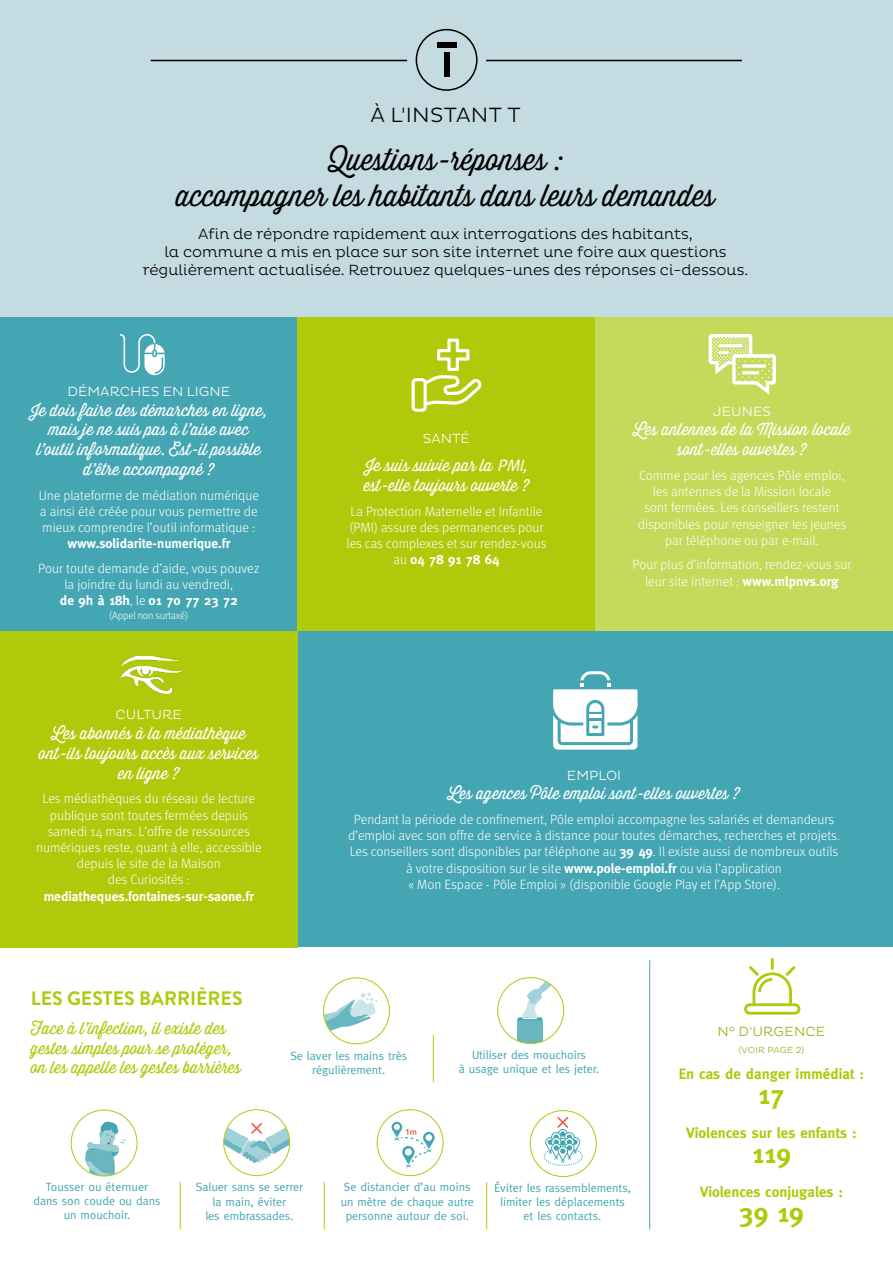
<style>
.page{position:relative;width:893px;height:1263px;background:#fff}
.page>*{position:absolute;margin:0;border:0;box-sizing:border-box;transform-origin:0 0}
.t1{font:300 30px/36px "Thirsty Script";letter-spacing:-.01em;color:#000;text-align:center}
.t2{font:700 27px "Meta";color:#afca0b}
.t3{font:300 21px "Pluto";letter-spacing:.015em;color:#000}
.t4{font:700 19.5px "Brandon Grotesque";color:#afca0b}
.t5{font:16.5px/19.8px "Thirsty Rough Lt";color:#fff;text-align:center}
.t6{font:16.5px/19.8px "Thirsty Rough Lt";color:#afca0b}
.t7{font:300 15px/18px "Pluto";color:#000;text-align:center}
.t8{font:700 15px "Meta";color:#afca0b}
.t9{font:300 13.5px/16.2px "Meta";color:#fff;text-align:center}
.t10{font:700 13.5px "Meta";color:#fff}
.t11{font:300 13.5px "Pluto";color:#fff}
.t12{font:300 13.5px "Pluto";letter-spacing:.015em;color:#95ad0d}
.t13{font:12px/14.4px "Meta";color:#45a6b3;text-align:center}
.t14{font:300 10.5px "Meta";letter-spacing:-.02em;color:#fff}
.t15{font:300 9px "Pluto";letter-spacing:.01em;color:#95ad0d}
.s1{font-weight:700}
.s2{font-family:"Meta";font-style:italic}
</style>
<div class="page">
<div style="left:595px;top:317px;width:298px;height:314px;background:#c6d95b"></div>
<div style="left:0;top:317px;width:298px;height:314px;background:#45a6b3"></div>
<div style="left:298px;top:317px;width:297px;height:314px;background:#afca0b"></div>
<div style="left:298px;top:631px;width:595px;height:316px;background:#45a6b3"></div>
<div style="left:0;top:631px;width:298px;height:316px;background:#afca0b"></div>
<div style="left:0;top:0;width:893px;height:317px;background:#c3dbe1"></div>
<svg style="left:744px;top:958px;width:56px;height:56px"></svg>
<hr style="left:151px;top:60px;width:256px;height:1px;background:#000">
<hr style="left:486px;top:60px;width:256px;height:1px;background:#000">
<div style="left:444px;top:53px;width:5px;height:24px;background:#000"></div>
<div style="left:437px;top:42px;width:20px;height:6px;background:#000"></div>
<div style="left:416px;top:29px;width:62px;height:62px;border:2px solid #000;border-radius:50%"></div>
<svg style="left:120px;top:334px;width:45px;height:41px"></svg>
<svg style="left:411px;top:339px;width:71px;height:73px"></svg>
<svg style="left:709px;top:334px;width:67px;height:61px"></svg>
<img style="left:120px;top:655px;width:63px;height:40px">
<svg style="left:553px;top:671px;width:84px;height:79px"></svg>
<hr style="left:649px;top:960px;width:1px;height:269px;background:#45a6b3">
<svg style="left:323px;top:993px;width:55px;height:39px"></svg>
<div style="left:323px;top:978px;width:67px;height:66px;border:1px solid #afca0b;border-radius:50%"></div>
<svg style="left:85px;top:1121px;width:41px;height:55px"></svg>
<div style="left:71px;top:1110px;width:66px;height:66px;border:1px solid #afca0b;border-radius:50%"></div>
<svg style="left:224px;top:1123px;width:66px;height:40px"></svg>
<svg style="left:392px;top:1122px;width:43px;height:45px"></svg>
<div style="left:377px;top:1109px;width:66px;height:67px;border:1px solid #afca0b;border-radius:50%"></div>
<div style="left:544px;top:1147px;width:39px;height:18px;border:1px dashed #45a6b3;border-radius:50%"></div>
<svg style="left:545px;top:1117px;width:35px;height:46px"></svg>
<div style="left:530px;top:1110px;width:66px;height:67px;border:1px solid #afca0b;border-radius:50%"></div>
<div style="left:517px;top:1020px;width:26px;height:23px;background:#68b7c0"></div>
<svg style="left:517px;top:978px;width:45px;height:42px"></svg>
<div style="left:497px;top:977px;width:67px;height:67px;border:1px solid #afca0b;border-radius:50%"></div>
<hr style="left:180px;top:1182px;width:1px;height:47px;background:#afca0b">
<hr style="left:324px;top:1182px;width:1px;height:47px;background:#afca0b">
<hr style="left:486px;top:1182px;width:1px;height:47px;background:#afca0b">
<hr style="left:433px;top:1035px;width:1px;height:47px;background:#afca0b">
<h3 class="t3" style="left:370px;top:103px;width:152px">À L'INSTANT T</h3>
<h1 class="t1" style="left:176px;top:141px;width:540px">Questions-réponses :<br>accompagner les habitants dans leurs demandes</h1>
<p class="t7" style="left:143px;top:225px;width:607px">Afin de répondre rapidement aux interrogations des habitants,<br>la commune a mis en place sur son site internet une foire aux questions régulièrement actualisée. Retrouvez quelques-unes des réponses ci-dessous.</p>
<p class="t11" style="left:67px;top:384px;width:164px">DÉMARCHES EN LIGNE</p>
<p class="t5" style="left:31px;top:400px;width:237px">Je dois faire des démarches en ligne, mais je ne suis pas à l’aise avec l’outil informatique. Est-il possible d’être accompagné ?</p>
<p class="t9" style="left:39px;top:487px;width:222px;text-align:justify">Une plateforme de médiation numérique a ainsi été créée pour vous permettre de mieux comprendre l’outil informatique :</p>
<p class="t10" style="left:67px;top:536px;width:164px">www.solidarite-numerique.fr</p>
<p class="t9" style="left:38px;top:560px;width:223px">Pour toute demande d’aide, vous pouvez la joindre du lundi au vendredi,<br><span class="s1">de 9h à 18h</span>, le <span class="s1">01 70 77 23 72</span></p>
<p class="t14" style="left:109px;top:610px;width:81px">(Appel non surtaxé)</p>
<p class="t11" style="left:116px;top:707px;width:68px">CULTURE</p>
<p class="t5" style="left:39px;top:723px;width:221px">Les abonnés à la médiathèque ont-ils toujours accès aux services en ligne ?</p>
<p class="t9" style="left:36px;top:790px;width:227px">Les médiathèques du réseau de lecture publique sont toutes fermées depuis samedi 14 mars. L’offre de ressources numériques reste, quant à elle, accessible depuis le site de la Maison<br>des Curiosités :</p>
<p class="t10" style="left:44px;top:888px;width:212px">mediatheques.fontaines-sur-saone.fr</p>
<p class="t11" style="left:423px;top:431px;width:49px">SANTÉ</p>
<p class="t5" style="left:364px;top:456px;width:167px;text-align:left">Je suis suivie par la <span class="s2">PMI</span>, est-elle toujours ouverte ?</p>
<p class="t9" style="left:347px;top:503px;width:201px">La Protection Maternelle et Infantile (PMI) assure des permanences pour les cas complexes et sur rendez-vous au <span class="s1">04 78 91 78 64</span></p>
<p class="t11" style="left:713px;top:403px;width:60px">JEUNES</p>
<p class="t5" style="left:633px;top:420px;width:218px">Les antennes de la Mission locale sont-elles ouvertes ?</p>
<p class="t9" style="left:638px;top:467px;width:210px">Comme pour les agences Pôle emploi, les antennes de la Mission locale<br>sont fermées. Les conseillers restent disponibles pour renseigner les jeunes par téléphone ou par e-mail.</p>
<p class="t9" style="left:632px;top:556px;width:220px">Pour plus d’information, rendez-vous sur leur site internet : <span class="s1">www.mlpnvs.org</span></p>
<p class="t11" style="left:567px;top:767px;width:56px">EMPLOI</p>
<p class="t5" style="left:448px;top:784px;width:293px">Les agences Pôle emploi sont-elles ouvertes ?</p>
<p class="t9" style="left:348px;top:811px;width:493px">Pendant la période de confinement, Pôle emploi accompagne les salariés et demandeurs d’emploi avec son offre de service à distance pour toutes démarches, recherches et projets.<br>Les conseillers sont disponibles par téléphone au <span class="s1">39 49</span>. Il existe aussi de nombreux outils à votre disposition sur le site <span class="s1">www.pole-emploi.fr</span> ou via l’application<br>« Mon Espace - Pôle Emploi » (disponible Google Play et l’App Store).</p>
<h3 class="t4" style="left:31px;top:985px;width:213px">LES GESTES BARRIÈRES</h3>
<p class="t6" style="left:31px;top:1018px;width:212px">Face à l’infection, il existe des gestes simples pour se protéger, on les appelle les gestes barrières</p>
<p class="t13" style="left:290px;top:1048px;width:118px">Se laver les mains très régulièrement.</p>
<p class="t13" style="left:459px;top:1047px;width:142px">Utiliser des mouchoirs<br>à usage unique et les jeter.</p>
<p class="t13" style="left:33px;top:1179px;width:129px">Tousser ou éternuer dans son coude ou dans un mouchoir.</p>
<p class="t13" style="left:196px;top:1179px;width:109px">Saluer sans se serrer la main, éviter<br>les embrassades.</p>
<p class="t13" style="left:341px;top:1180px;width:135px">Se distancier d’au moins un mètre de chaque autre personne autour de soi.</p>
<p class="t13" style="left:494px;top:1180px;width:138px">Éviter les rassemblements, limiter les déplacements et les contacts.</p>
<p class="t12" style="left:717px;top:1024px;width:109px">N° D'URGENCE</p>
<p class="t15" style="left:739px;top:1044px;width:67px">(VOIR PAGE 2)</p>
<p class="t8" style="left:679px;top:1065px;width:187px">En cas de danger immédiat :</p>
<h2 class="t2" style="left:758px;top:1079px;width:28px">17</h2>
<p class="t8" style="left:686px;top:1124px;width:172px">Violences sur les enfants :</p>
<h2 class="t2" style="left:752px;top:1138px;width:40px">119</h2>
<p class="t8" style="left:700px;top:1183px;width:145px">Violences conjugales :</p>
<h2 class="t2" style="left:739px;top:1197px;width:66px">39 19</h2>
</div>
